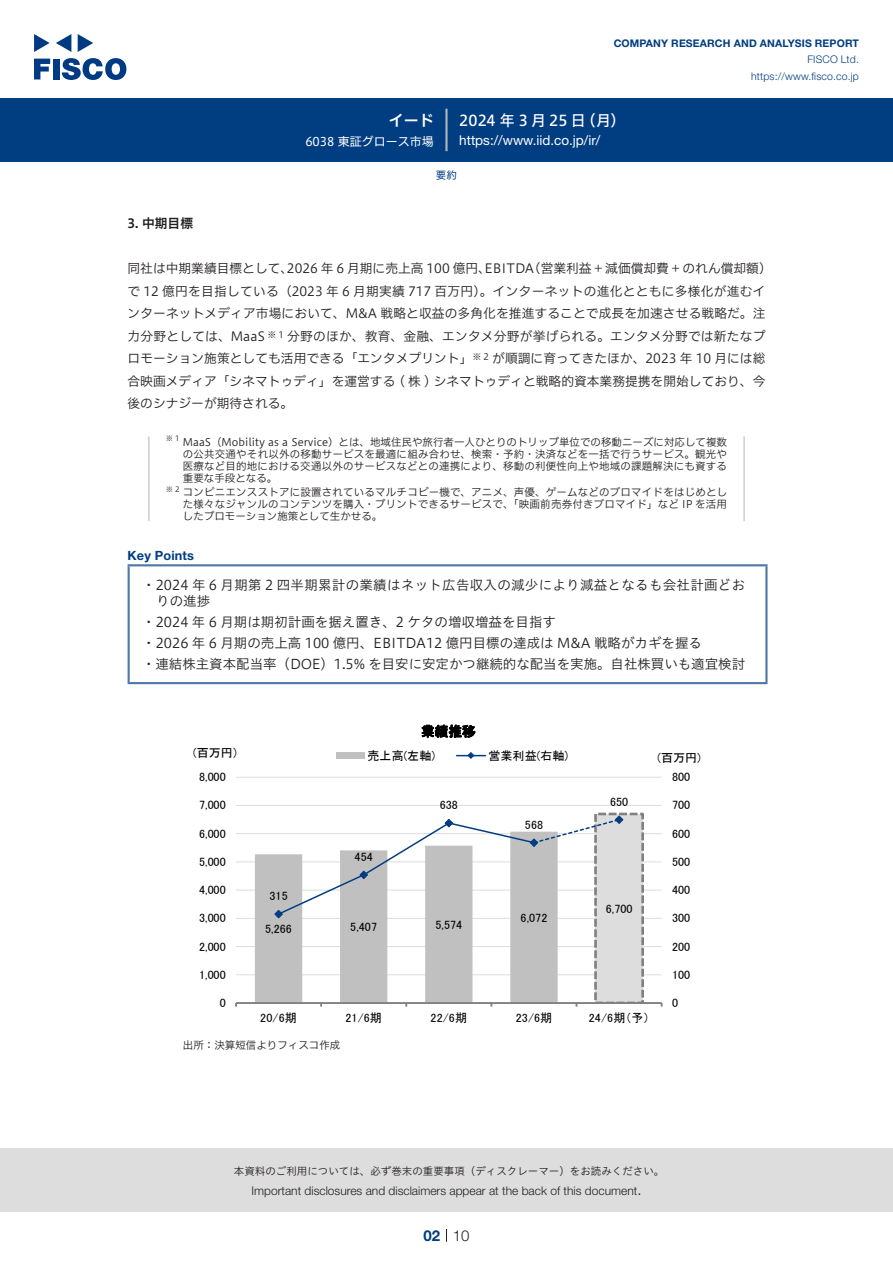
<style>
.page{position:relative;width:893px;height:1263px;background:#fff}
.page>*{position:absolute;margin:0;border:0;box-sizing:border-box;transform-origin:0 0}
.t1{font:15px "Hiragino UD Sans F Std N W5";letter-spacing:.21em;color:#fff}
.t2{font:300 15px "Helvetica Neue LT Std";color:#231f20}
.t3{font:15px "Hiragino UD Sans F Std N W6";color:#fff}
.t4{font:700 15px "Helvetica Neue LT Std";color:#003d81}
.Key_Points_中{font:13.5px "Hiragino UD Sans Std W3";color:#231f20}
.Key_Points_中-2{font:13.5px/16.5px "Hiragino UD Sans Std W3";letter-spacing:.02em;color:#231f20}
.t5{font:13.5px "Helvetica Neue LT Std";color:#fff}
.t6{font:13.5px "MS P Gothic";color:#000}
.本文{font:12.75px/22.5px "Hiragino UD Sans F Std N W3";color:#231f20}
.本文-2{font:12.75px "Hiragino UD Sans F Std N W3";letter-spacing:.02em;color:#231f20}
.Key_Points{font:700 12.75px "Helvetica Neue LT Std";letter-spacing:.015em;color:#003d81}
.小タイトル{font:12.75px "Hiragino UD Sans F Std N W6";color:#231f20}
.t7{font:12.15px "MS P Gothic";color:#000}
.t8{font:12px "MS P Gothic";letter-spacing:.005em;color:#000}
.t9{font:300 12px "Helvetica Neue LT Std";color:#231f20}
.t10{font:12px "Hiragino UD Sans F Std N W4";color:#fff}
.表組み基本スタイル{font:10.5px/12px "Hiragino UD Sans F Std N W3";letter-spacing:.015em;color:#231f20}
.t11{font:10.5px "Hiragino UD Sans Std W3";color:#231f20}
.t12{font:700 10.5px "Helvetica Neue LT Std";letter-spacing:.015em;color:#003d81}
.t13{font:300 10.5px/16.5px "Helvetica Neue LT Std";letter-spacing:.015em;color:#003d81;text-align:right}
.ヘッダー{font:10.5px "Hiragino UD Sans F Std N W4";color:#003d81}
.本文-3{font:8.85px "Hiragino UD Sans F Std N W3";color:#231f20}
.t14{font:7.35px "Hiragino UD Sans F Std N W3";color:#231f20}
</style>
<div class="page">
<div style="left:0;top:1148px;width:893px;height:64px;background:#ddd"></div>
<svg style="left:34px;top:59px;width:16px;height:20px"></svg>
<div style="left:53px;top:59px;width:6px;height:20px;background:#003a83"></div>
<svg style="left:62px;top:58px;width:64px;height:22px"></svg>
<svg style="left:34px;top:34px;width:16px;height:18px"></svg>
<svg style="left:78px;top:34px;width:15px;height:18px"></svg>
<svg style="left:56px;top:34px;width:15px;height:18px"></svg>
<div style="left:0;top:98px;width:893px;height:64px;background:#003d81"></div>
<hr style="left:445px;top:109px;width:3px;height:42px;background:#b5b5b6">
<svg style="left:446px;top:1229px;width:1px;height:13px"></svg>
<hr style="left:148px;top:436px;width:2px;height:85px;background:#d3d3d3">
<hr style="left:743px;top:436px;width:2px;height:85px;background:#d3d3d3">
<hr style="left:128px;top:566px;width:2px;height:116px;background:#4d77a7">
<hr style="left:128px;top:564px;width:639px;height:2px;background:#4d77a7">
<hr style="left:765px;top:566px;width:2px;height:116px;background:#4d77a7">
<hr style="left:128px;top:682px;width:639px;height:2px;background:#4d77a7">
<hr style="left:236px;top:974px;width:426px;height:1px;background:#ddd">
<hr style="left:236px;top:946px;width:426px;height:1px;background:#ddd">
<hr style="left:236px;top:918px;width:426px;height:1px;background:#ddd">
<hr style="left:236px;top:890px;width:426px;height:1px;background:#ddd">
<hr style="left:236px;top:861px;width:426px;height:1px;background:#ddd">
<hr style="left:236px;top:833px;width:426px;height:1px;background:#ddd">
<hr style="left:236px;top:805px;width:426px;height:1px;background:#ddd">
<hr style="left:236px;top:777px;width:426px;height:1px;background:#ddd">
<div style="left:595px;top:814px;width:48px;height:189px;background:#ddd"></div>
<div style="left:594px;top:813px;width:50px;height:191px;border:3px dashed #808080"></div>
<svg style="left:255px;top:854px;width:303px;height:148px;fill:#c0c0c0"></svg>
<hr style="left:236px;top:1002px;width:426px;height:2px;background:#808080">
<svg style="left:274px;top:815px;width:350px;height:104px"></svg>
<div style="left:336px;top:752px;width:28px;height:7px;background:#c0c0c0"></div>
<svg style="left:457px;top:752px;width:28px;height:7px"></svg>
<h1 class="t3" style="left:389px;top:109px;width:46px">イード</h1>
<p class="t10" style="left:305px;top:132px;width:130px">6038 東証グロース市場</p>
<p class="t12" style="left:614px;top:37px;width:247px">COMPANY RESEARCH AND ANALYSIS REPORT</p>
<p class="t13" style="left:751px;top:51px;width:109px">FISCO Ltd. https://www.fisco.co j p.</p>
<h1 class="t1" style="left:581px;top:109px;width:46px">（月(</h1>
<h1 class="t1" style="left:459px;top:109px;width:128px">2024年3月25日</h1>
<p class="t5" style="left:459px;top:132px;width:143px">https: / / w w w . i i d . c o j p. /i r/</p>
<p class="小タイトル" style="left:128px;top:214px;width:67px">3. 中期目標</p>
<p class="ヘッダー" style="left:436px;top:167px;width:22px">要約</p>
<p class="本文" style="left:287px;top:256px;width:205px">2026 年 6 月期に売上高 100 億円、</p>
<p class="本文" style="left:528px;top:256px;width:245px">（営業利益 + 減価償却費 + のれん償却額(</p>
<p class="本文" style="left:128px;top:256px;width:167px">同社は中期業績目標として、</p>
<p class="本文-2" style="left:128px;top:281px;width:639px">で 12 億円を目指している（2023 年 6 月期実績 717 百万円）。インターネットの進化とともに多様化が進むイ</p>
<p class="本文" style="left:128px;top:301px;width:639px">ンターネットメディア市場において、M&amp;A 戦略と収益の多角化を推進することで成長を加速させる戦略だ。注</p>
<p class="本文" style="left:287px;top:324px;width:480px">分野のほか、教育、金融、エンタメ分野が挙げられる。エンタメ分野では新たなプ</p>
<p class="本文" style="left:485px;top:256px;width:51px">EBITDA</p>
<p class="本文" style="left:128px;top:324px;width:139px">力分野としては、MaaS</p>
<p class="本文-3" style="left:267px;top:328px;width:18px">※ 1</p>
<p class="本文" style="left:128px;top:346px;width:639px">ロモーション施策としても活用できる「エンタメプリント」<sup>※<br></sup>合映画メディア「シネマトゥディ」を運営する ( 株 ) シネマトゥディと戦略的資本業務提携を開始しており、今後のシナジーが期待される。</p>
<p class="表組み基本スタイル" style="left:183px;top:435px;width:546px">MaaS（Mobility as a Service）とは、地域住民や旅行者一人ひとりのトリップ単位での移動ニーズに対応して複数</p>
<p class="本文" style="left:492px;top:346px;width:275px">が順調に育ってきたほか、2023 年 10 月には総</p>
<p class="本文-3" style="left:484px;top:350px;width:7px">2</p>
<p class="t14" style="left:166px;top:433px;width:15px">※1</p>
<p class="表組み基本スタイル" style="left:183px;top:447px;width:546px">の公共交通やそれ以外の移動サービスを最適に組み合わせ、検索・予約・決済などを一括で行うサービス。観光や医療など目的地における交通以外のサービスなどとの連携により、移動の利便性向上や地域の課題解決にも資する</p>
<p class="表組み基本スタイル" style="left:183px;top:485px;width:546px">コンビニエンスストアに設置されているマルチコピー機で、アニメ、声優、ゲームなどのブロマイドをはじめとし</p>
<p class="表組み基本スタイル" style="left:183px;top:471px;width:96px">重要な手段となる。</p>
<p class="表組み基本スタイル" style="left:183px;top:497px;width:546px">た様々なジャンルのコンテンツを購入・プリントできるサービスで、「映画前売券付きブロマイド」など IP を活用したプロモーション施策として生かせる。</p>
<p class="Key_Points" style="left:128px;top:548px;width:68px">Key Points</p>
<p class="Key_Points_中-2" style="left:156px;top:576px;width:590px;text-indent:-14px">・2024 年 6 月期第 2 四半期累計の業績はネット広告収入の減少により減益となるも会社計画どおりの進捗</p>
<p class="Key_Points_中" style="left:142px;top:612px;width:415px">・2024 年 6 月期は期初計画を据え置き、2 ケタの増収増益を目指す</p>
<p class="Key_Points_中" style="left:142px;top:633px;width:561px">・2026 年 6 月期の売上高 100 億円、EBITDA12 億円目標の達成は M&amp;A 戦略がカギを握る</p>
<p class="Key_Points_中" style="left:142px;top:653px;width:604px">・連結株主資本配当率（DOE）1.5% を目安に安定かつ継続的な配当を実施。自社株買いも適宜検討</p>
<p class="t14" style="left:166px;top:483px;width:15px">※2</p>
<p class="t6" style="left:421px;top:724px;width:56px">業績推移</p>
<p class="t8" style="left:193px;top:747px;width:45px">(百万円)</p>
<p class="t8" style="left:657px;top:751px;width:45px">(百万円)</p>
<p class="t8" style="left:368px;top:749px;width:69px">売上高(左軸)</p>
<p class="t8" style="left:488px;top:749px;width:81px">営業利益(右軸(</p>
<p class="t7" style="left:199px;top:771px;width:28px">8,000</p>
<p class="t7" style="left:672px;top:771px;width:20px">800</p>
<p class="t7" style="left:199px;top:799px;width:28px">7,000</p>
<p class="t8" style="left:440px;top:799px;width:20px">638</p>
<p class="t8" style="left:610px;top:795px;width:20px">650</p>
<p class="t7" style="left:672px;top:799px;width:20px">700</p>
<p class="t8" style="left:199px;top:827px;width:28px">6,000</p>
<p class="t8" style="left:525px;top:818px;width:20px">568</p>
<p class="t8" style="left:672px;top:827px;width:20px">600</p>
<p class="t8" style="left:199px;top:855px;width:28px">5,000</p>
<p class="t8" style="left:355px;top:850px;width:20px">454</p>
<p class="t8" style="left:672px;top:855px;width:20px">500</p>
<p class="t8" style="left:199px;top:884px;width:28px">4,000</p>
<p class="t8" style="left:269px;top:890px;width:20px">315</p>
<p class="t8" style="left:672px;top:884px;width:20px">400</p>
<p class="t8" style="left:199px;top:912px;width:28px">3,000</p>
<p class="t8" style="left:265px;top:923px;width:28px">5,266</p>
<p class="t8" style="left:350px;top:921px;width:28px">5,407</p>
<p class="t8" style="left:435px;top:918px;width:28px">5,574</p>
<p class="t8" style="left:521px;top:911px;width:28px">6,072</p>
<p class="t8" style="left:606px;top:902px;width:28px">6,700</p>
<p class="t8" style="left:672px;top:912px;width:20px">300</p>
<p class="t8" style="left:199px;top:940px;width:28px">2,000</p>
<p class="t8" style="left:672px;top:940px;width:20px">200</p>
<p class="t8" style="left:199px;top:968px;width:28px">1,000</p>
<p class="t8" style="left:672px;top:968px;width:20px">100</p>
<p class="t8" style="left:220px;top:997px;width:8px">0</p>
<p class="t8" style="left:672px;top:997px;width:8px">0</p>
<p class="t8" style="left:260px;top:1012px;width:38px">20/6期</p>
<p class="t8" style="left:345px;top:1012px;width:38px">21/6期</p>
<p class="t8" style="left:431px;top:1012px;width:38px">22/6期</p>
<p class="t8" style="left:516px;top:1012px;width:38px">23/6期</p>
<p class="t8" style="left:589px;top:1012px;width:62px">24/6期予（ (</p>
<p class="表組み基本スタイル" style="left:183px;top:1038px;width:159px">出所：決算短信よりフィスコ作成</p>
<p class="t11" style="left:234px;top:1163px;width:432px">本資料のご利用については、必ず巻末の重要事項（ディスクレーマー）をお読みください。</p>
<h1 class="t2" style="left:637px;top:1180px;width:6px">.</h1>
<p class="t9" style="left:251px;top:1183px;width:387px">Important disclosures and disclaimers appear at the back of this document</p>
<h1 class="t4" style="left:423px;top:1226px;width:18px">02</h1>
<h1 class="t2" style="left:453px;top:1226px;width:18px">10</h1>
</div>
